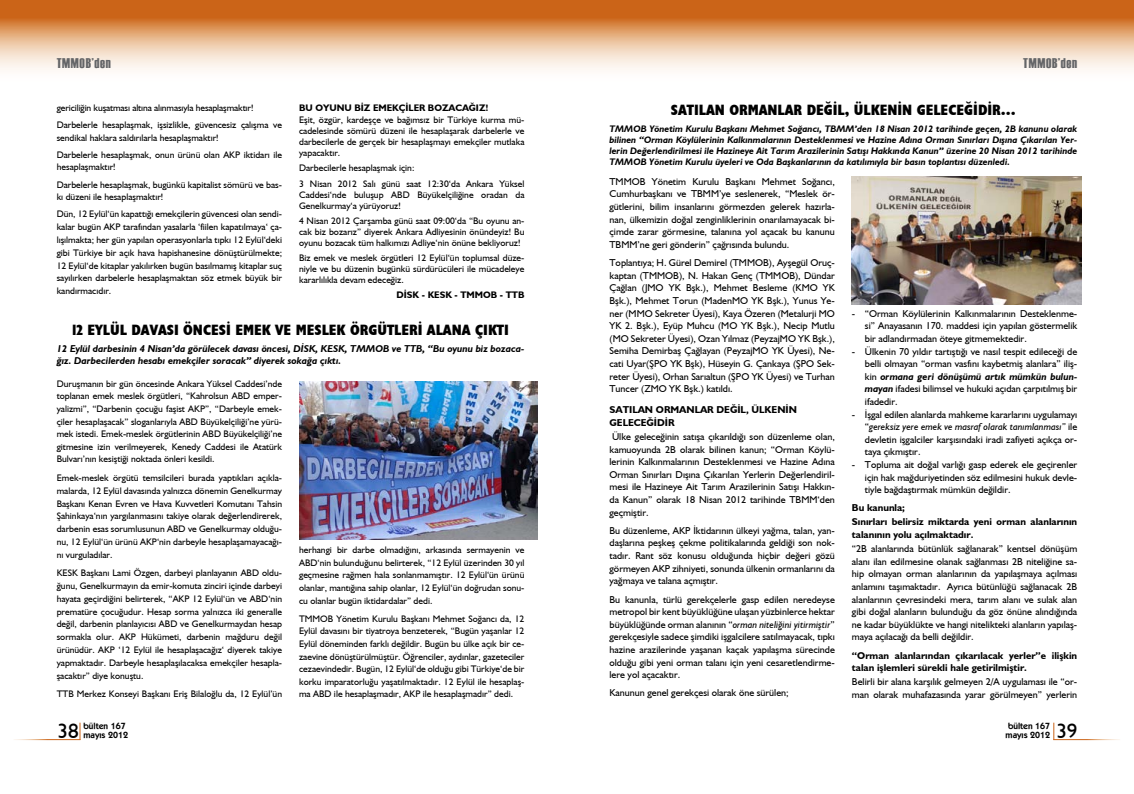
<style>
.page{position:relative;width:1134px;height:794px;background:#fff}
.page>*{position:absolute;margin:0;border:0;box-sizing:border-box;transform-origin:0 0}
.t1{font:21px "Humanist 521 BT";color:#000}
.t2{font:700 condensed 15px "Humanist 521 BT Xtra";color:#000}
.t3{font:14px "Haettenschweiler";letter-spacing:.05em;color:#646567}
.t4{font:10px/12.6px "Humanist 521 BT";color:#000;text-align:justify}
.t5{font:700 10px/12.6px "Humanist 521 BT";color:#000}
.t6{font:italic 700 10px/12px "Humanist 521 BT";color:#000}
.t7{font:9.5px/12.8px "Humanist 521 BT";color:#000;text-align:justify}
.t8{font:italic 700 9.5px/11px "Humanist 521 BT";color:#000;text-align:justify}
.t9{font:700 9.5px "Humanist 521 BT";color:#000}
.t10{font:600 9px/9px "Kabel IT Cby BT";color:#000}
.s1{font-style:italic}
.s2{font-weight:700;font-style:italic}
</style>
<div class="page">
<svg style="left:0;top:0;width:1134px;height:70px;background:#e2a97b"></svg>
<svg style="left:79px;top:722px;width:1px;height:17px"></svg>
<svg style="left:1053px;top:722px;width:1px;height:17px"></svg>
<img style="left:299px;top:381px;width:238px;height:158px">
<img style="left:852px;top:177px;width:229px;height:127px">
<h3 class="t3" style="left:57px;top:54px;width:56px">TMMOB’den</h3>
<h3 class="t3" style="left:1023px;top:54px;width:56px">TMMOB’den</h3>
<p class="t7" style="left:57px;top:99px;width:227px;line-height:17.1px">gericiliğin kuşatması altına alınmasıyla hesaplaşmaktır!<br>Darbelerle hesaplaşmak, işsizlikle, güvencesiz çalışma ve</p>
<p class="t7" style="left:57px;top:129px;width:227px;line-height:17.1px">sendikal haklara saldırılarla hesaplaşmaktır!<br>Darbelerle hesaplaşmak, onun ürünü olan AKP iktidarı ile</p>
<p class="t7" style="left:57px;top:158px;width:227px;line-height:17.1px">hesaplaşmaktır!<br>Darbelerle hesaplaşmak, bugünkü kapitalist sömürü ve bas-</p>
<p class="t7" style="left:57px;top:188px;width:227px;line-height:17.1px">kı düzeni ile hesaplaşmaktır!<br>Dün, 12 Eylül‘ün kapattığı emekçilerin güvencesi olan sendi-</p>
<p class="t7" style="left:57px;top:220px;width:227px">kalar bugün AKP tarafından yasalarla ‘fiilen kapatılmaya‘ ça&shy;lışılmakta; her gün yapılan operasyonlarla tıpkı 12 Eylül‘deki gibi Türkiye bir açık hava hapishanesine dönüştürülmekte; 12 Eylül‘de kitaplar yakılırken bugün basılmamış kitaplar suç sayılırken darbelerle hesaplaşmaktan söz etmek büyük bir kandırmacıdır.</p>
<p class="t9" style="left:299px;top:102px;width:191px">BU OYUNU BİZ EMEKÇİLER BOZACAĞIZ!</p>
<p class="t7" style="left:299px;top:114px;width:227px;line-height:11px">Eşit, özgür, kardeşçe ve bağımsız bir Türkiye kurma mü&shy;cadelesinde sömürü düzeni ile hesaplaşarak darbelerle ve darbecilerle de gerçek bir hesaplaşmayı emekçiler mutlaka yapacaktır.</p>
<p class="t7" style="left:299px;top:160px;width:227px;line-height:15.2px">Darbecilerle hesaplaşmak için:<br>3 Nisan 2012 Salı günü saat 12:30‘da Ankara Yüksel</p>
<p class="t7" style="left:299px;top:189px;width:227px;line-height:11px">Caddesi‘nde buluşup ABD Büyükelçiliğine oradan da<br>Genelkurmay‘a yürüyoruz!</p>
<p class="t7" style="left:299px;top:215px;width:227px;line-height:11px">4 Nisan 2012 Çarşamba günü saat 09:00‘da “Bu oyunu an&shy;cak biz bozarız” diyerek Ankara Adliyesinin önündeyiz! Bu oyunu bozacak tüm halkımızı Adliye‘nin önüne bekliyoruz!</p>
<p class="t7" style="left:299px;top:252px;width:227px;line-height:11px">Biz emek ve meslek örgütleri 12 Eylül‘ün toplumsal düze&shy;niyle ve bu düzenin bugünkü sürdürücüleri ile mücadeleye kararlılıkla devam edeceğiz.</p>
<p class="t9" style="left:397px;top:289px;width:129px">DİSK - KESK - TMMOB - TTB</p>
<h2 class="t2" style="left:72px;top:320px;width:438px">12 EYLÜL DAVASI ÖNCESİ EMEK VE MESLEK ÖRGÜTLERİ ALANA ÇIKTI</h2>
<p class="t6" style="left:57px;top:343px;width:469px">12 Eylül darbesinin 4 Nisan’da görülecek davası öncesi, DİSK, KESK, TMMOB ve TTB, “Bu oyunu biz bozaca&shy;ğız. Darbecilerden hesabı emekçiler soracak” diyerek sokağa çıktı.</p>
<p class="t7" style="left:57px;top:377px;width:227px">Duruşmanın bir gün öncesinde Ankara Yüksel Caddesi’nde toplanan emek meslek örgütleri, “Kahrolsun ABD emper&shy;yalizmi”, “Darbenin çocuğu faşist AKP”, “Darbeyle emek&shy;çiler hesaplaşacak” sloganlarıyla ABD Büyükelçiliği’ne yürü&shy;mek istedi. Emek-meslek örgütlerinin ABD Büyükelçiliği’ne gitmesine izin verilmeyerek, Kenedy Caddesi ile Atatürk Bulvarı’nın kesiştiği noktada önleri kesildi.</p>
<p class="t7" style="left:57px;top:471px;width:227px">Emek-meslek örgütü temsilcileri burada yaptıkları açıkla&shy;malarda, 12 Eylül davasında yalnızca dönemin Genelkurmay Başkanı Kenan Evren ve Hava Kuvvetleri Komutanı Tahsin Şahinkaya‘nın yargılanmasını takiye olarak değerlendirerek, darbenin esas sorumlusunun ABD ve Genelkurmay olduğu&shy;nu, 12 Eylül‘ün ürünü AKP‘nin darbeyle hesaplaşamayacağı&shy;nı vurguladılar.</p>
<p class="t7" style="left:57px;top:566px;width:227px">KESK Başkanı Lami Özgen, darbeyi planlayanın ABD oldu&shy;ğunu, Genelkurmayın da emir-komuta zinciri içinde darbeyi hayata geçirdiğini belirterek, “AKP 12 Eylül‘ün ve ABD‘nin prematüre çocuğudur. Hesap sorma yalnızca iki generalle değil, darbenin planlayıcısı ABD ve Genelkurmaydan hesap sormakla olur. AKP Hükümeti, darbenin mağduru değil ürünüdür. AKP ‘12 Eylül ile hesaplaşacağız‘ diyerek takiye yapmaktadır. Darbeyle hesaplaşılacaksa emekçiler hesapla&shy;şacaktır” diye konuştu.</p>
<p class="t7" style="left:57px;top:687px;width:227px">TTB Merkez Konseyi Başkanı Eriş Bilaloğlu da, 12 Eylül’ün</p>
<p class="t7" style="left:299px;top:543px;width:227px">herhangi bir darbe olmadığını, arkasında sermayenin ve ABD‘nin bulunduğunu belirterek, “12 Eylül üzerinden 30 yıl geçmesine rağmen hala sonlanmamıştır. 12 Eylül‘ün ürünü olanlar, mantığına sahip olanlar, 12 Eylül‘ün doğrudan sonu&shy;cu olanlar bugün iktidardalar” dedi.</p>
<p class="t7" style="left:299px;top:612px;width:227px">TMMOB Yönetim Kurulu Başkanı Mehmet Soğancı da, 12<br>Eylül davasını bir tiyatroya benzeterek, “Bugün yaşanlar 12<br>Eylül döneminden farklı değildir. Bugün bu ülke açık bir ce&shy;zaevine dönüştürülmüştür. Öğrenciler, aydınlar, gazeteciler cezaevindedir. Bugün, 12 Eylül‘de olduğu gibi Türkiye‘de bir korku imparatorluğu yaşatılmaktadır. 12 Eylül ile hesaplaş&shy;ma ABD ile hesaplaşmadır, AKP ile hesaplaşmadır” dedi.</p>
<h2 class="t2" style="left:671px;top:100px;width:346px">SATILAN ORMANLAR DEĞİL, ÜLKENİN GELECEĞİDİR…</h2>
<p class="t8" style="left:609px;top:123px;width:469px">TMMOB Yönetim Kurulu Başkanı Mehmet Soğancı, TBMM’den 18 Nisan 2012 tarihinde geçen, 2B kanunu olarak bilinen “Orman Köylülerinin Kalkınmalarının Desteklenmesi ve Hazine Adına Orman Sınırları Dışına Çıkarılan Yer&shy;lerin Değerlendirilmesi ile Hazineye Ait Tarım Arazilerinin Satışı Hakkında Kanun” üzerine 20 Nisan 2012 tarihinde TMMOB Yönetim Kurulu üyeleri ve Oda Başkanlarının da katılımıyla bir basın toplantısı düzenledi.</p>
<p class="t4" style="left:609px;top:175px;width:227px">TMMOB Yönetim Kurulu Başkanı Mehmet Soğancı, Cumhurbaşkanı ve TBMM’ye seslenerek, “Meslek ör&shy;gütlerini, bilim insanlarını görmezden gelerek hazırla&shy;nan, ülkemizin doğal zenginliklerinin onarılamayacak bi&shy;çimde zarar görmesine, talanına yol açacak bu kanunu TBMM’ne geri gönderin” çağrısında bulundu.</p>
<p class="t4" style="left:609px;top:256px;width:227px">Toplantıya; H. Gürel Demirel (TMMOB), Ayşegül Oruç&shy;kaptan (TMMOB), N. Hakan Genç (TMMOB), Dündar Çağlan (JMO YK Bşk.), Mehmet Besleme (KMO YK Bşk.), Mehmet Torun (MadenMO YK Bşk.), Yunus Ye&shy;ner (MMO Sekreter Üyesi), Kaya Özeren (Metalurji MO YK 2. Bşk.), Eyüp Muhcu (MO YK Bşk.), Necip Mutlu (MO Sekreter Üyesi), Ozan Yılmaz (PeyzajMO YK Bşk.), Semiha Demirbaş Çağlayan (PeyzajMO YK Üyesi), Ne&shy;cati Uyar(ŞPO YK Bşk), Hüseyin G. Çankaya (ŞPO Sek&shy;reter Üyesi), Orhan Sarıaltun (ŞPO YK Üyesi) ve Turhan Tuncer (ZMO YK Bşk.) katıldı.</p>
<p class="t5" style="left:609px;top:403px;width:189px">SATILAN ORMANLAR DEĞİL, ÜLKENİN<br>GELECEĞİDİR</p>
<p class="t4" style="left:609px;top:430px;width:227px">Ülke geleceğinin satışa çıkarıldığı son düzenleme olan, kamuoyunda 2B olarak bilinen kanun; “Orman Köylü&shy;lerinin Kalkınmalarının Desteklenmesi ve Hazine Adına Orman Sınırları Dışına Çıkarılan Yerlerin Değerlendiril&shy;mesi ile Hazineye Ait Tarım Arazilerinin Satışı Hakkın&shy;da Kanun” olarak 18 Nisan 2012 tarihinde TBMM‘den geçmiştir.</p>
<p class="t4" style="left:609px;top:524px;width:227px">Bu düzenleme, AKP İktidarının ülkeyi yağma, talan, yan&shy;daşlarına peşkeş çekme politikalarında geldiği son nok&shy;tadır. Rant söz konusu olduğunda hiçbir değeri gözü görmeyen AKP zihniyeti, sonunda ülkenin ormanlarını da yağmaya ve talana açmıştır.</p>
<p class="t4" style="left:609px;top:592px;width:227px">Bu kanunla, türlü gerekçelerle gasp edilen neredeyse metropol bir kent büyüklüğüne ulaşan yüzbinlerce hektar büyüklüğünde orman alanının “<span class="s1">orman niteliğini yitirmiştir</span>” gerekçesiyle sadece şimdiki işgalcilere satılmayacak, tıpkı hazine arazilerinde yaşanan kaçak yapılaşma sürecinde olduğu gibi yeni orman talanı için yeni cesaretlendirme&shy;lere yol açacaktır.</p>
<p class="t4" style="left:609px;top:686px;width:181px">Kanunun genel gerekçesi olarak öne sürülen;</p>
<p class="t4" style="left:865px;top:307px;width:214px;text-indent:-13px">- “Orman Köylülerinin Kalkınmalarının Desteklenme&shy;si” Anayasanın 170. maddesi için yapılan göstermelik bir adlandırmadan öteye gitmemektedir.</p>
<p class="t4" style="left:865px;top:344px;width:214px;text-indent:-13px">- Ülkenin 70 yıldır tartıştığı ve nasıl tespit edileceği de belli olmayan “orman vasfını kaybetmiş alanlara” iliş&shy;kin <span class="s2">ormana geri dönüşümü artık mümkün bulun&shy;mayan</span> ifadesi bilimsel ve hukuki açıdan çarpıtılmış bir ifadedir.</p>
<p class="t4" style="left:865px;top:407px;width:214px;text-indent:-13px">- İşgal edilen alanlarda mahkeme kararlarını uygulamayı “<span class="s1">gereksiz yere emek ve masraf olarak tanımlanması”</span> ile devletin işgalciler karşısındaki iradi zafiyeti açıkça or&shy;taya çıkmıştır.</p>
<p class="t4" style="left:865px;top:458px;width:214px;text-indent:-13px">- Topluma ait doğal varlığı gasp ederek ele geçirenler için hak mağduriyetinden söz edilmesini hukuk devle&shy;tiyle bağdaştırmak mümkün değildir.</p>
<p class="t5" style="left:852px;top:501px;width:227px;line-height:14px">Bu kanunla;<br>Sınırları belirsiz miktarda yeni orman alanlarının</p>
<p class="t5" style="left:852px;top:528px;width:123px">talanının yolu açılmaktadır.</p>
<p class="t4" style="left:852px;top:542px;width:227px">“2B alanlarında bütünlük sağlanarak” kentsel dönüşüm alanı ilan edilmesine olanak sağlanması 2B niteliğine sa&shy;hip olmayan orman alanlarının da yapılaşmaya açılması anlamını taşımaktadır. Ayrıca bütünlüğü sağlanacak 2B alanlarının çevresindeki mera, tarım alanı ve sulak alan gibi doğal alanların bulunduğu da göz önüne alındığında ne kadar büyüklükte ve hangi nitelikteki alanların yapılaş&shy;maya açılacağı da belli değildir.</p>
<p class="t5" style="left:852px;top:648px;width:227px">“Orman alanlarından çıkarılacak yerler”e ilişkin talan işlemleri sürekli hale getirilmiştir.</p>
<p class="t4" style="left:852px;top:675px;width:227px">Belirli bir alana karşılık gelmeyen 2/A uygulaması ile “or&shy;man olarak muhafazasında yarar görülmeyen” yerlerin</p>
<h1 class="t1" style="left:58px;top:717px;width:23px">38</h1>
<p class="t10" style="left:84px;top:721px;width:46px">bülten 167 mayıs 2012</p>
<h1 class="t1" style="left:1056px;top:717px;width:23px">39</h1>
<p class="t10" style="left:1006px;top:721px;width:46px">bülten 167 mayıs 2012</p>
</div>
